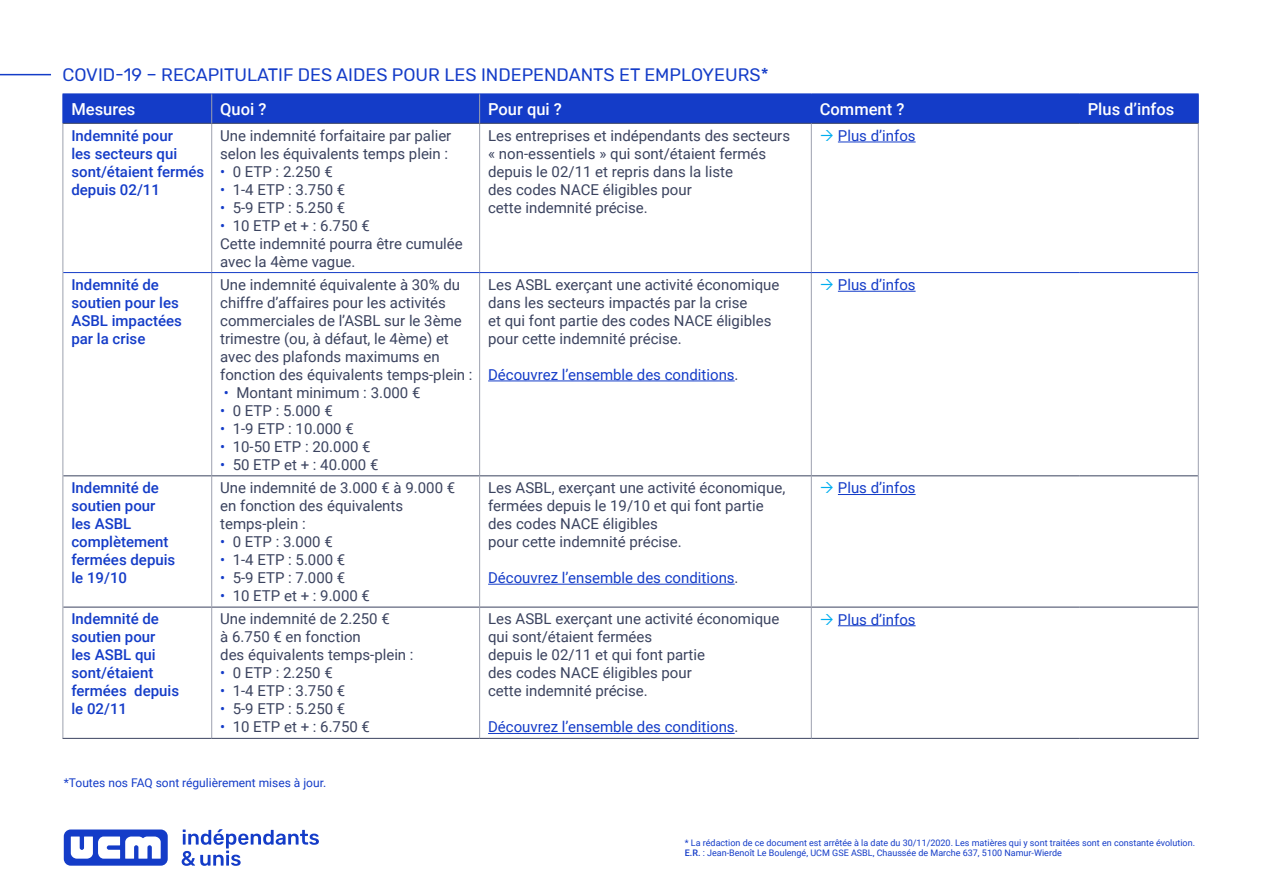
<style>
.page{position:relative;width:1263px;height:893px;background:#fff}
.page>*{position:absolute;margin:0;border:0;box-sizing:border-box;transform-origin:0 0}
.t1{font:18px "Rubik";color:#143cc8}
.t2{font:500 16.5px "Roboto";color:#fff}
.t3{font:15px/18px "Roboto";color:#3b435f}
.t4{font:500 15px/18px "Roboto";color:#143cc8}
.t5{font:15px "Roboto";color:#143cc8}
.t6{font:12px "Roboto";color:#143cc8}
.t7{font:9px/10.8px "Roboto";color:#143cc8}
.s1{color:#143cc8}
.s2{color:#3b435f}
.s3{font-weight:500}
</style>
<div class="page">
<div style="left:64px;top:829px;width:104px;height:37px;background:#143cc8;border-radius:7px"></div>
<svg style="left:71px;top:836px;width:90px;height:23px"></svg>
<svg style="left:182px;top:829px;width:137px;height:37px"></svg>
<hr style="left:63px;top:123px;width:149px;height:1px;background:#3b435f">
<hr style="left:212px;top:123px;width:268px;height:1px;background:#3b435f">
<hr style="left:480px;top:123px;width:331px;height:1px;background:#3b435f">
<hr style="left:811px;top:123px;width:268px;height:1px;background:#3b435f">
<hr style="left:1079px;top:123px;width:120px;height:1px;background:#3b435f">
<hr style="left:63px;top:475px;width:149px;height:1px;background:#3b435f">
<hr style="left:212px;top:475px;width:268px;height:1px;background:#3b435f">
<hr style="left:480px;top:475px;width:331px;height:1px;background:#3b435f">
<hr style="left:811px;top:475px;width:268px;height:1px;background:#3b435f">
<hr style="left:1079px;top:475px;width:119px;height:1px;background:#3b435f">
<hr style="left:63px;top:607px;width:149px;height:1px;background:#3b435f">
<hr style="left:212px;top:607px;width:268px;height:1px;background:#3b435f">
<hr style="left:480px;top:607px;width:331px;height:1px;background:#3b435f">
<hr style="left:811px;top:607px;width:268px;height:1px;background:#3b435f">
<hr style="left:1079px;top:607px;width:119px;height:1px;background:#3b435f">
<hr style="left:63px;top:738px;width:149px;height:1px;background:#3b435f">
<hr style="left:212px;top:738px;width:268px;height:1px;background:#3b435f">
<hr style="left:480px;top:738px;width:331px;height:1px;background:#3b435f">
<hr style="left:811px;top:738px;width:268px;height:1px;background:#3b435f">
<hr style="left:1079px;top:738px;width:120px;height:1px;background:#3b435f">
<hr style="left:63px;top:124px;width:1px;height:149px;background:#9da1af">
<hr style="left:211px;top:124px;width:1px;height:148px;background:#9da1af">
<hr style="left:479px;top:124px;width:1px;height:148px;background:#9da1af">
<hr style="left:811px;top:124px;width:1px;height:148px;background:#9da1af">
<hr style="left:1198px;top:124px;width:1px;height:149px;background:#9da1af">
<hr style="left:63px;top:273px;width:1px;height:203px;background:#9da1af">
<hr style="left:211px;top:273px;width:1px;height:202px;background:#9da1af">
<hr style="left:479px;top:273px;width:1px;height:202px;background:#9da1af">
<hr style="left:811px;top:273px;width:1px;height:202px;background:#9da1af">
<hr style="left:1198px;top:273px;width:1px;height:203px;background:#9da1af">
<hr style="left:63px;top:476px;width:1px;height:131px;background:#9da1af">
<hr style="left:211px;top:476px;width:1px;height:131px;background:#9da1af">
<hr style="left:479px;top:476px;width:1px;height:131px;background:#9da1af">
<hr style="left:811px;top:476px;width:1px;height:131px;background:#9da1af">
<hr style="left:1198px;top:476px;width:1px;height:131px;background:#9da1af">
<hr style="left:63px;top:607px;width:1px;height:131px;background:#9da1af">
<hr style="left:211px;top:607px;width:1px;height:131px;background:#9da1af">
<hr style="left:479px;top:607px;width:1px;height:131px;background:#9da1af">
<hr style="left:811px;top:607px;width:1px;height:131px;background:#9da1af">
<hr style="left:1198px;top:607px;width:1px;height:131px;background:#9da1af">
<hr style="left:63px;top:272px;width:149px;height:1px;background:#143cc8">
<hr style="left:212px;top:272px;width:268px;height:1px;background:#143cc8">
<hr style="left:480px;top:272px;width:331px;height:1px;background:#143cc8">
<hr style="left:811px;top:272px;width:268px;height:1px;background:#143cc8">
<hr style="left:1079px;top:272px;width:119px;height:1px;background:#143cc8">
<div style="left:63px;top:94px;width:1136px;height:29px;background:#143cc8"></div>
<hr style="left:838px;top:142px;width:77px;height:1px;background:#143cc8">
<hr style="left:488px;top:381px;width:247px;height:1px;background:#143cc8">
<hr style="left:838px;top:291px;width:77px;height:1px;background:#143cc8">
<hr style="left:488px;top:584px;width:247px;height:1px;background:#143cc8">
<hr style="left:838px;top:494px;width:77px;height:1px;background:#143cc8">
<hr style="left:488px;top:733px;width:247px;height:1px;background:#143cc8">
<hr style="left:838px;top:625px;width:77px;height:1px;background:#143cc8">
<hr style="left:0;top:74px;width:51px;height:1px;background:#143cc8">
<p class="t1" style="left:63px;top:64px;width:708px">COVID-19 – RECAPITULATIF DES AIDES POUR LES INDEPENDANTS ET EMPLOYEURS*</p>
<p class="t2" style="left:71px;top:97px;width:66px">Mesures</p>
<p class="t2" style="left:220px;top:97px;width:48px">Quoi ?</p>
<p class="t2" style="left:488px;top:97px;width:75px">Pour qui ?</p>
<p class="t2" style="left:820px;top:97px;width:86px">Comment ?</p>
<p class="t2" style="left:1088px;top:97px;width:88px">Plus d’infos</p>
<p class="t4" style="left:71px;top:126px;width:134px">Indemnité pour<br>les secteurs qui sont/étaient fermés depuis 02/11</p>
<p class="t3" style="left:220px;top:126px;width:233px">Une indemnité forfaitaire par palier selon les équivalents temps plein :</p>
<p class="t3" style="left:488px;top:126px;width:303px">Les entreprises et indépendants des secteurs « non-essentiels » qui sont/étaient fermés depuis le 02/11 et repris dans la liste<br>des codes NACE éligibles pour<br>cette indemnité précise.</p>
<p class="t5" style="left:838px;top:125px;width:79px">Plus d’infos</p>
<p class="t3" style="left:220px;top:162px;width:114px"><span class="s1">•</span> 0 ETP : 2.250 €</p>
<p class="t3" style="left:220px;top:180px;width:127px"><span class="s1">•</span> 1-4 ETP : 3.750 €</p>
<p class="t3" style="left:220px;top:198px;width:127px"><span class="s1">•</span> 5-9 ETP : 5.250 €</p>
<p class="t3" style="left:220px;top:216px;width:244px"><span class="s1">•</span> 10 ETP et + : 6.750 €<br>Cette indemnité pourra être cumulée avec la 4ème vague.</p>
<p class="t4" style="left:71px;top:275px;width:112px">Indemnité de soutien pour les<br>ASBL impactées par la crise</p>
<p class="t3" style="left:220px;top:275px;width:254px">Une indemnité équivalente à 30% du chiffre d’affaires pour les activités commerciales de l’ASBL sur le 3ème trimestre (ou, à défaut, le 4ème) et avec des plafonds maximums en fonction des équivalents temps-plein :</p>
<p class="t3" style="left:224px;top:383px;width:198px"><span class="s1">•</span> Montant minimum : 3.000 €</p>
<p class="t3" style="left:220px;top:401px;width:114px"><span class="s1">•</span> 0 ETP : 5.000 €</p>
<p class="t3" style="left:220px;top:419px;width:135px"><span class="s1">•</span> 1-9 ETP : 10.000 €</p>
<p class="t3" style="left:220px;top:437px;width:152px"><span class="s1">•</span> 10-50 ETP : 20.000 €</p>
<p class="t3" style="left:220px;top:455px;width:160px"><span class="s1">•</span> 50 ETP et + : 40.000 €</p>
<p class="t4" style="left:71px;top:478px;width:105px">Indemnité de soutien pour les ASBL complètement fermées depuis le 19/10</p>
<p class="t3" style="left:220px;top:478px;width:237px">Une indemnité de 3.000 € à 9.000 € en fonction des équivalents temps-plein :</p>
<p class="t3" style="left:220px;top:532px;width:114px"><span class="s1">•</span> 0 ETP : 3.000 €</p>
<p class="t3" style="left:220px;top:550px;width:127px"><span class="s1">•</span> 1-4 ETP : 5.000 €</p>
<p class="t3" style="left:220px;top:568px;width:127px"><span class="s1">•</span> 5-9 ETP : 7.000 €</p>
<p class="t3" style="left:220px;top:586px;width:151px"><span class="s1">•</span> 10 ETP et + : 9.000 €</p>
<p class="t4" style="left:71px;top:609px;width:109px">Indemnité de soutien pour<br>les ASBL qui sont/étaient fermées depuis le 02/11</p>
<p class="t3" style="left:220px;top:609px;width:195px">Une indemnité de 2.250 €<br>à 6.750 € en fonction<br>des équivalents temps-plein :</p>
<p class="t3" style="left:220px;top:663px;width:114px"><span class="s1">•</span> 0 ETP : 2.250 €</p>
<p class="t3" style="left:220px;top:681px;width:127px"><span class="s1">•</span> 1-4 ETP : 3.750 €</p>
<p class="t3" style="left:220px;top:699px;width:127px"><span class="s1">•</span> 5-9 ETP : 5.250 €</p>
<p class="t3" style="left:220px;top:717px;width:151px"><span class="s1">•</span> 10 ETP et + : 6.750 €</p>
<p class="t3" style="left:488px;top:275px;width:293px">Les ASBL exerçant une activité économique dans les secteurs impactés par la crise<br>et qui font partie des codes NACE éligibles pour cette indemnité précise.</p>
<p class="t5" style="left:488px;top:364px;width:252px">Découvrez l’ensemble des conditions<span class="s2">.</span></p>
<p class="t3" style="left:488px;top:478px;width:299px">Les ASBL, exerçant une activité économique, fermées depuis le 19/10 et qui font partie des codes NACE éligibles<br>pour cette indemnité précise.</p>
<p class="t5" style="left:488px;top:567px;width:252px">Découvrez l’ensemble des conditions<span class="s2">.</span></p>
<p class="t3" style="left:488px;top:609px;width:293px">Les ASBL exerçant une activité économique qui sont/étaient fermées<br>depuis le 02/11 et qui font partie<br>des codes NACE éligibles pour<br>cette indemnité précise.</p>
<p class="t5" style="left:488px;top:716px;width:252px">Découvrez l’ensemble des conditions<span class="s2">.</span></p>
<p class="t6" style="left:64px;top:774px;width:264px">*Toutes nos FAQ sont régulièrement mises à jour.</p>
<p class="t5" style="left:838px;top:274px;width:79px">Plus d’infos</p>
<p class="t5" style="left:838px;top:478px;width:79px">Plus d’infos</p>
<p class="t5" style="left:838px;top:609px;width:79px">Plus d’infos</p>
<p class="t7" style="left:685px;top:836px;width:512px">* La rédaction de ce document est arrêtée à la date du 30/11/2020. Les matières qui y sont traitées sont en constante évolution.<br><span class="s3">E.R.</span> : Jean-Benoît Le Boulengé, UCM GSE ASBL, Chaussée de Marche 637, 5100 Namur-Wierde</p>
</div>
